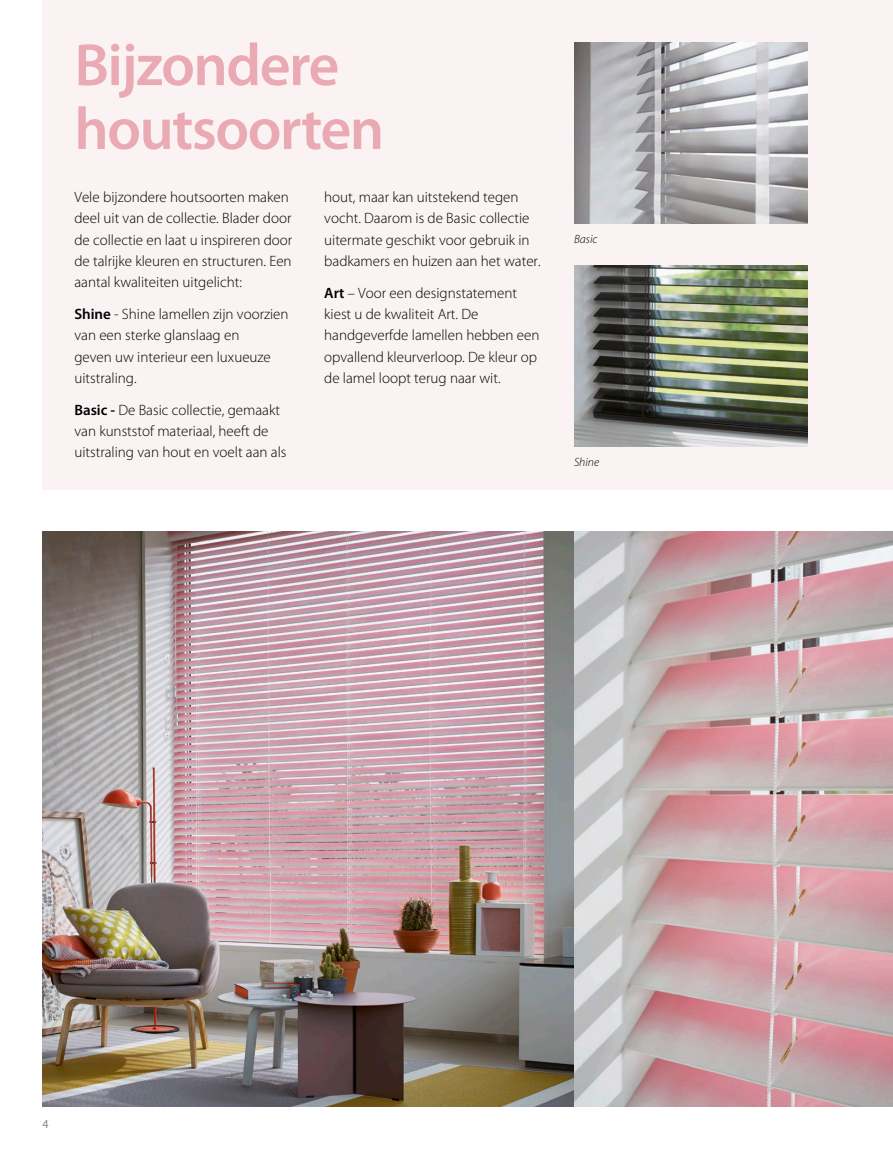
<style>
.page{position:relative;width:893px;height:1149px;background:#fff}
.page>*{position:absolute;margin:0;border:0;box-sizing:border-box;transform-origin:0 0}
.kop_diap{font:600 60px/63.8px "Myriad Pro";letter-spacing:-.025em;color:#eaaab3}
.tekst{font:300 15px/21.3px "Myriad Pro";color:#000}
.onderschriftje{font:italic 300 12px "Myriad Pro";color:#000}
.paginacijfer_even{font:12px "Myriad Pro";color:#8b8578}
.s1{font-weight:600}
</style>
<div class="page">
<div style="left:43px;top:0;width:850px;height:489px;background:#fbf2f3"></div>
<img style="left:43px;top:531px;width:850px;height:575px">
<img style="left:574px;top:43px;width:234px;height:180px">
<img style="left:574px;top:266px;width:234px;height:180px">
<p class="kop_diap" style="left:74px;top:32px;width:311px">Bijzondere houtsoorten</p>
<p class="tekst" style="left:74px;top:187px;width:219px">Vele bijzondere houtsoorten maken deel uit van de collectie. Blader door de collectie en laat u inspireren door de talrijke kleuren en structuren. Een aantal kwaliteiten uitgelicht:</p>
<p class="tekst" style="left:74px;top:303px;width:216px"><span class="s1">Shine</span> - Shine lamellen zijn voorzien van een sterke glanslaag en<br>geven uw interieur een luxueuze uitstraling.</p>
<p class="tekst" style="left:74px;top:399px;width:214px"><span class="s1">Basic -</span> De Basic collectie, gemaakt van kunststof materiaal, heeft de uitstraling van hout en voelt aan als</p>
<p class="tekst" style="left:324px;top:187px;width:218px">hout, maar kan uitstekend tegen vocht. Daarom is de Basic collectie uitermate geschikt voor gebruik in badkamers en huizen aan het water.</p>
<p class="tekst" style="left:324px;top:282px;width:217px"><span class="s1">Art</span> – Voor een designstatement kiest u de kwaliteit Art. De handgeverfde lamellen hebben een opvallend kleurverloop. De kleur op de lamel loopt terug naar wit.</p>
<p class="onderschriftje" style="left:574px;top:232px;width:25px">Basic</p>
<p class="onderschriftje" style="left:574px;top:455px;width:27px">Shine</p>
<p class="paginacijfer_even" style="left:43px;top:1115px;width:8px">4</p>
</div>
